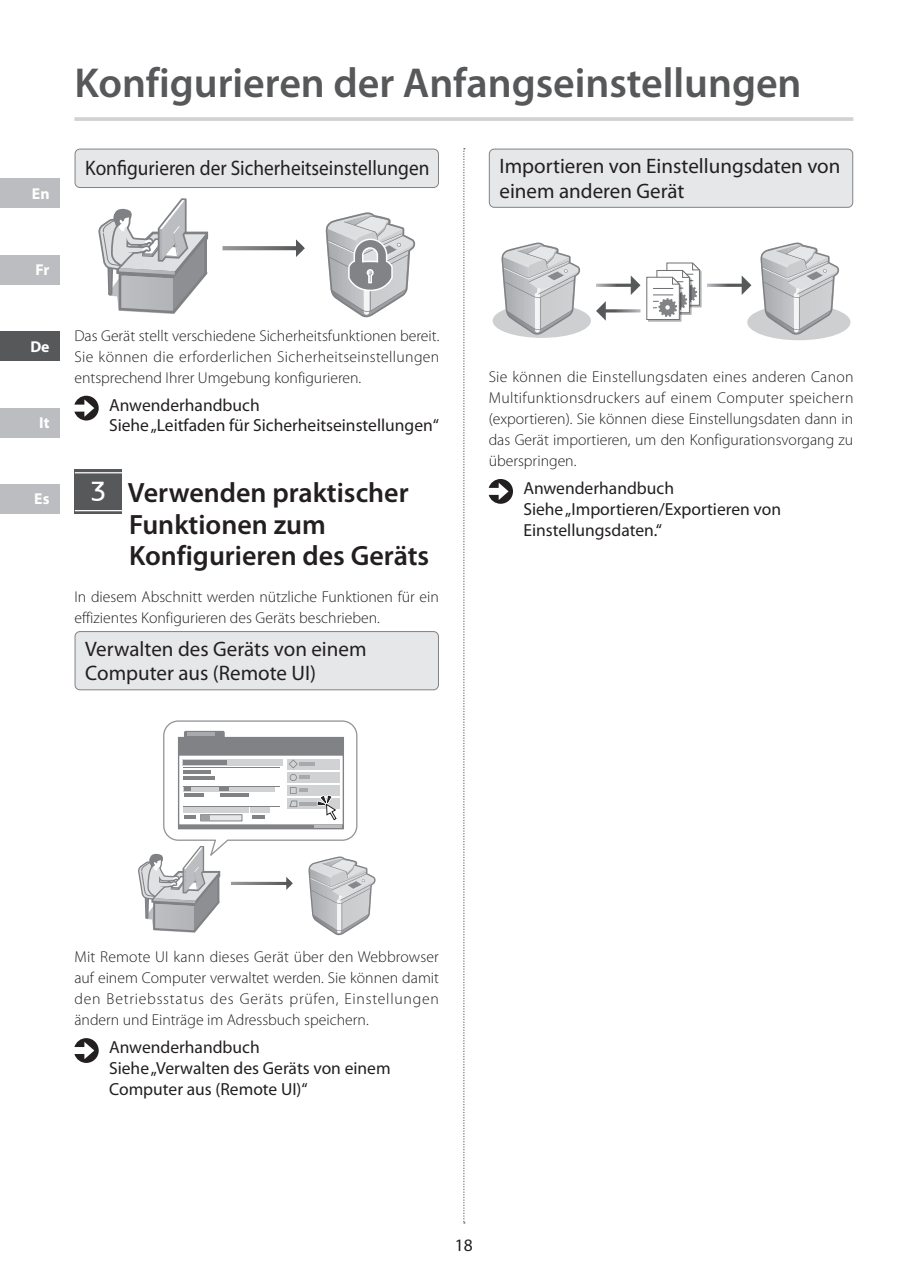
<style>
.page{position:relative;width:903px;height:1275px;background:#fff}
.page>*{position:absolute;margin:0;border:0;box-sizing:border-box;transform-origin:0 0}
.t1{font:600 42px "Myriad Pro";color:#57585a}
.t2{font:600 28px/31.5px "Myriad Pro";color:#231f20}
.t3{font:28px "OCRB";color:#fff}
.t4{font:21px/24.5px "Myriad Pro";color:#231f20}
.t5{font:21px "Myriad Pro";color:#231f20;scale:.92 1}
.t6{font:17.5px/20.7px "Myriad Pro";color:#231f20}
.t7{font:300 15.75px/21px "Myriad Pro";color:#231f20;text-align:justify}
.t8{font:700 15.75px "Myriad Pro";color:#fff}
</style>
<div class="page">
<hr style="left:74px;top:117px;width:779px;height:4px;background:#d1d2d4">
<svg style="left:463px;top:148px;width:2px;height:1075px"></svg>
<div style="left:0;top:484px;width:60px;height:30px;background:#bcbdc0"></div>
<div style="left:0;top:255px;width:60px;height:30px;background:#bcbdc0"></div>
<div style="left:0;top:179px;width:60px;height:29px;background:#bcbdc0"></div>
<div style="left:0;top:331px;width:60px;height:30px;background:#57585a"></div>
<div style="left:0;top:408px;width:60px;height:30px;background:#bcbdc0"></div>
<div style="left:75px;top:149px;width:363px;height:39px;background:#e6e7e9;border-radius:5px"></div>
<div style="left:75px;top:149px;width:364px;height:39px;border:1px solid #808285;border-radius:5px"></div>
<svg style="left:222px;top:239px;width:83px;height:18px"></svg>
<svg style="left:98px;top:198px;width:111px;height:116px"></svg>
<svg style="left:326px;top:212px;width:89px;height:105px"></svg>
<svg style="left:74px;top:396px;width:25px;height:24px"></svg>
<div style="left:75px;top:632px;width:363px;height:58px;background:#e6e7e9;border-radius:5px"></div>
<div style="left:75px;top:631px;width:364px;height:59px;border:1px solid #808285;border-radius:5px"></div>
<svg style="left:138px;top:720px;width:238px;height:215px"></svg>
<svg style="left:74px;top:1038px;width:25px;height:25px"></svg>
<div style="left:75px;top:470px;width:47px;height:44px;background:#57585a"></div>
<hr style="left:75px;top:472px;width:47px;height:1px;background:#fff">
<hr style="left:75px;top:510px;width:47px;height:1px;background:#fff">
<div style="left:489px;top:149px;width:364px;height:58px;background:#e6e7e9;border-radius:5px"></div>
<div style="left:489px;top:149px;width:364px;height:59px;border:1px solid #808285;border-radius:5px"></div>
<div style="left:493px;top:304px;width:98px;height:34px;background:#cecfd1;border-radius:50%"></div>
<div style="left:747px;top:304px;width:103px;height:36px;background:#cecfd1;border-radius:50%"></div>
<svg style="left:501px;top:243px;width:79px;height:92px"></svg>
<svg style="left:707px;top:275px;width:44px;height:20px"></svg>
<svg style="left:596px;top:275px;width:44px;height:20px"></svg>
<svg style="left:596px;top:301px;width:44px;height:20px"></svg>
<svg style="left:646px;top:262px;width:55px;height:60px"></svg>
<svg style="left:760px;top:243px;width:79px;height:92px"></svg>
<svg style="left:489px;top:479px;width:24px;height:25px"></svg>
<p class="t8" style="left:32px;top:183px;width:19px">En</p>
<h1 class="t1" style="left:74px;top:56px;width:729px">Konfigurieren der Anfangseinstellungen</h1>
<h3 class="t5" style="left:85px;top:155px;width:376px">Konfigurieren der Sicherheitseinstellungen</h3>
<h3 class="t4" style="left:499px;top:153px;width:342px">Importieren von Einstellungsdaten von einem anderen Gerät</h3>
<p class="t8" style="left:36px;top:260px;width:15px">Fr</p>
<p class="t8" style="left:30px;top:336px;width:21px">De</p>
<p class="t8" style="left:39px;top:412px;width:12px">It</p>
<p class="t8" style="left:34px;top:489px;width:17px">Es</p>
<p class="t7" style="left:74px;top:325px;width:366px">Das Gerät stellt verschiedene Sicherheitsfunktionen bereit.<br>Sie können die erforderlichen Sicherheitseinstellungen entsprechend Ihrer Umgebung konfigurieren.</p>
<p class="t6" style="left:109px;top:395px;width:331px">Anwenderhandbuch<br>Siehe „Leitfaden für Sicherheitseinstellungen“</p>
<h2 class="t3" style="left:90px;top:481px;width:18px">3</h2>
<h2 class="t2" style="left:128px;top:476px;width:303px">Verwenden praktischer<br>Funktionen zum<br>Konfigurieren des Geräts</h2>
<p class="t7" style="left:74px;top:587px;width:366px">In diesem Abschnitt werden nützliche Funktionen für ein effizientes Konfigurieren des Geräts beschrieben.</p>
<h3 class="t4" style="left:85px;top:636px;width:283px">Verwalten des Geräts von einem<br>Computer aus (Remote UI)</h3>
<p class="t7" style="left:489px;top:366px;width:366px">Sie können die Einstellungsdaten eines anderen Canon Multifunktionsdruckers auf einem Computer speichern (exportieren). Sie können diese Einstellungsdaten dann in das Gerät importieren, um den Konfigurationsvorgang zu überspringen.</p>
<p class="t6" style="left:523px;top:478px;width:259px">Anwenderhandbuch<br>Siehe „Importieren/Exportieren von<br>Einstellungsdaten.“</p>
<p class="t7" style="left:74px;top:946px;width:366px">Mit Remote UI kann dieses Gerät über den Webbrowser auf einem Computer verwaltet werden. Sie können damit den Betriebsstatus des Geräts prüfen, Einstellungen ändern und Einträge im Adressbuch speichern.</p>
<p class="t6" style="left:109px;top:1037px;width:283px">Anwenderhandbuch<br>Siehe „Verwalten des Geräts von einem<br>Computer aus (Remote UI)“</p>
<p class="t6" style="left:455px;top:1234px;width:19px">18</p>
</div>
